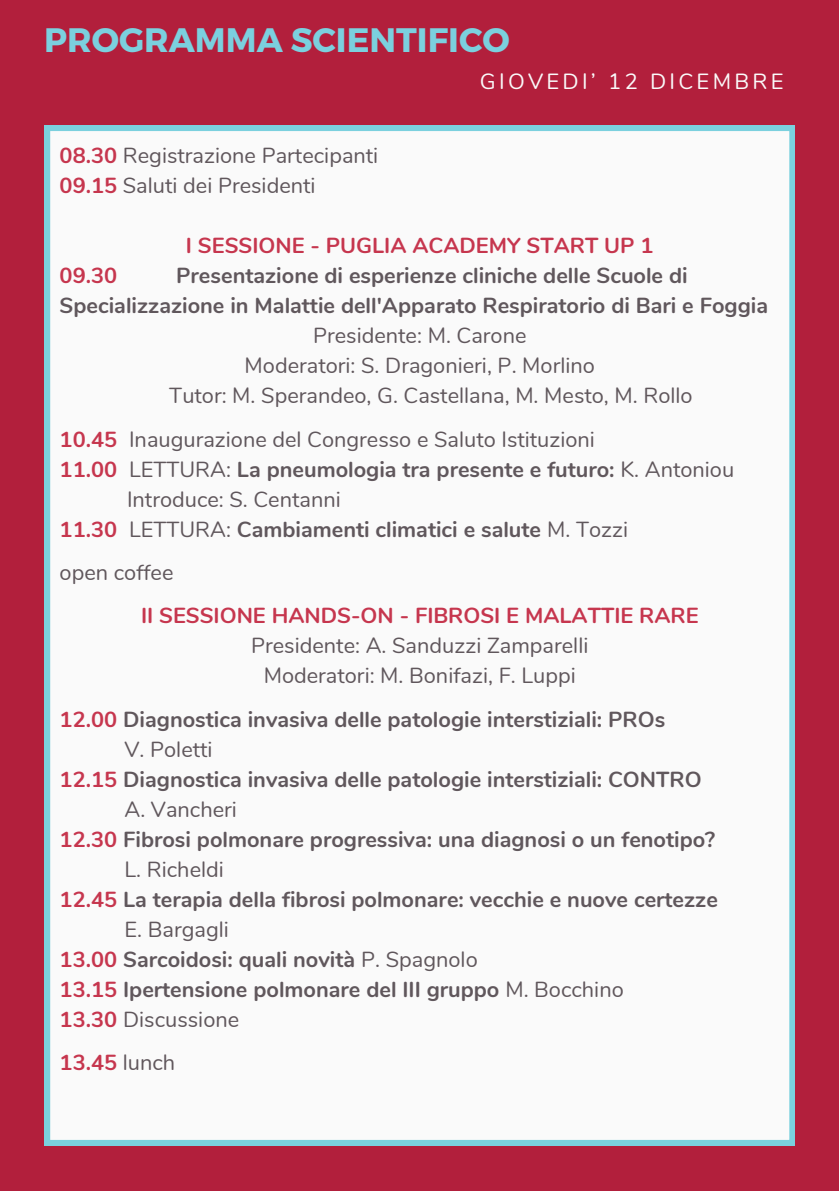
<style>
.page{position:relative;width:839px;height:1191px;background:#fff}
.page>*{position:absolute;margin:0;border:0;box-sizing:border-box;transform-origin:0 0}
.t1{font:700 34px "Montserrat";color:#7bd0de}
.t2{font:22px "Nunito";letter-spacing:.15em;color:#fafafa}
.t3{font:700 21.8px/30px "Nunito";color:#60575c}
.t4{font:21.8px/30px "Nunito";color:#60575c}
.t5{font:700 21.8px "Nunito";color:#c6364e}
.s1{font-weight:700;color:#c6364e}
.s2{font-weight:700}
.s3{color:#c6364e}
.s4{font-weight:400}
.s5{font-weight:400;color:#60575c}
</style>
<div class="page">
<div style="left:0;top:0;width:838px;height:1191px;background:#b21f3c"></div>
<div style="left:44px;top:125px;width:750px;height:1021px;background:#fafafa"></div>
<h1 class="t1" style="left:44px;top:18px;width:467px">PROGRAMMA SCIENTIFICO</h1>
<h2 class="t2" style="left:480px;top:67px;width:305px">GIOVEDI’ 12 DICEMBRE</h2>
<p class="t4" style="left:60px;top:141px;width:320px"><span class="s1">08.30</span> Registrazione Partecipanti</p>
<p class="t4" style="left:60px;top:171px;width:257px"><span class="s1">09.15</span> Saluti dei Presidenti</p>
<p class="t5" style="left:186px;top:231px;width:469px">I SESSIONE - PUGLIA ACADEMY START UP 1</p>
<p class="t3" style="left:60px;top:261px;width:710px;text-indent:117px">Presentazione di esperienze cliniche delle Scuole di<br>Specializzazione in Malattie dell'Apparato Respiratorio di Bari e Foggia</p>
<p class="t4" style="left:313px;top:321px;width:215px">Presidente: M. Carone</p>
<p class="t4" style="left:244px;top:351px;width:352px">Moderatori: S. Dragonieri, P. Morlino</p>
<p class="t4" style="left:169px;top:381px;width:525px">Tutor: M. Sperandeo, G. Castellana, M. Mesto, M. Rollo</p>
<p class="t5" style="left:60px;top:425px;width:59px">10.45</p>
<p class="t4" style="left:129px;top:424px;width:467px">Inaugurazione del Congresso e Saluto Istituzioni</p>
<p class="t5" style="left:60px;top:455px;width:59px">11.00</p>
<p class="t4" style="left:127px;top:454px;width:608px">LETTURA: <span class="s2">La pneumologia tra presente e futuro:</span> K. Antoniou<br>Introduce: S. Centanni</p>
<p class="t3" style="left:60px;top:514px;width:570px"><span class="s3">11.30</span> <span class="s4">LETTURA:</span> Cambiamenti climatici e salute <span class="s4">M. Tozzi</span></p>
<p class="t4" style="left:60px;top:558px;width:115px">open coffee</p>
<p class="t5" style="left:141px;top:601px;width:559px">II SESSIONE HANDS-ON - FIBROSI E MALATTIE RARE</p>
<p class="t4" style="left:251px;top:631px;width:339px">Presidente: A. Sanduzzi Zamparelli</p>
<p class="t4" style="left:264px;top:661px;width:313px">Moderatori: M. Bonifazi, F. Luppi</p>
<p class="t3" style="left:60px;top:704px;width:607px"><span class="s3">12.00</span> Diagnostica invasiva delle patologie interstiziali: PROs</p>
<p class="t4" style="left:124px;top:734px;width:90px">V. Poletti</p>
<p class="t3" style="left:60px;top:764px;width:643px"><span class="s3">12.15</span> Diagnostica invasiva delle patologie interstiziali: CONTRO</p>
<p class="t4" style="left:124px;top:794px;width:114px">A. Vancheri</p>
<p class="t3" style="left:60px;top:824px;width:657px"><span class="s3">12.30</span> Fibrosi polmonare progressiva: una diagnosi o un fenotipo?</p>
<p class="t4" style="left:124px;top:854px;width:101px">L. Richeldi</p>
<p class="t3" style="left:60px;top:884px;width:659px"><span class="s3">12.45</span> La terapia della fibrosi polmonare: vecchie e nuove certezze</p>
<p class="t4" style="left:124px;top:914px;width:106px">E. Bargagli</p>
<p class="t3" style="left:60px;top:944px;width:419px"><span class="s3">13.00</span> Sarcoidosi: quali novità <span class="s4">P. Spagnolo</span></p>
<p class="t3" style="left:60px;top:974px;width:565px"><span class="s3">13.15</span> Ipertensione polmonare del III gruppo <span class="s4">M. Bocchino</span></p>
<p class="t4" style="left:60px;top:1004px;width:181px"><span class="s1">13.30</span> Discussione</p>
<p class="t5" style="left:60px;top:1048px;width:117px">13.45 <span class="s5">lunch</span></p>
<p class="t5" style="left:60px;top:261px;width:59px">09.30</p>
</div>
